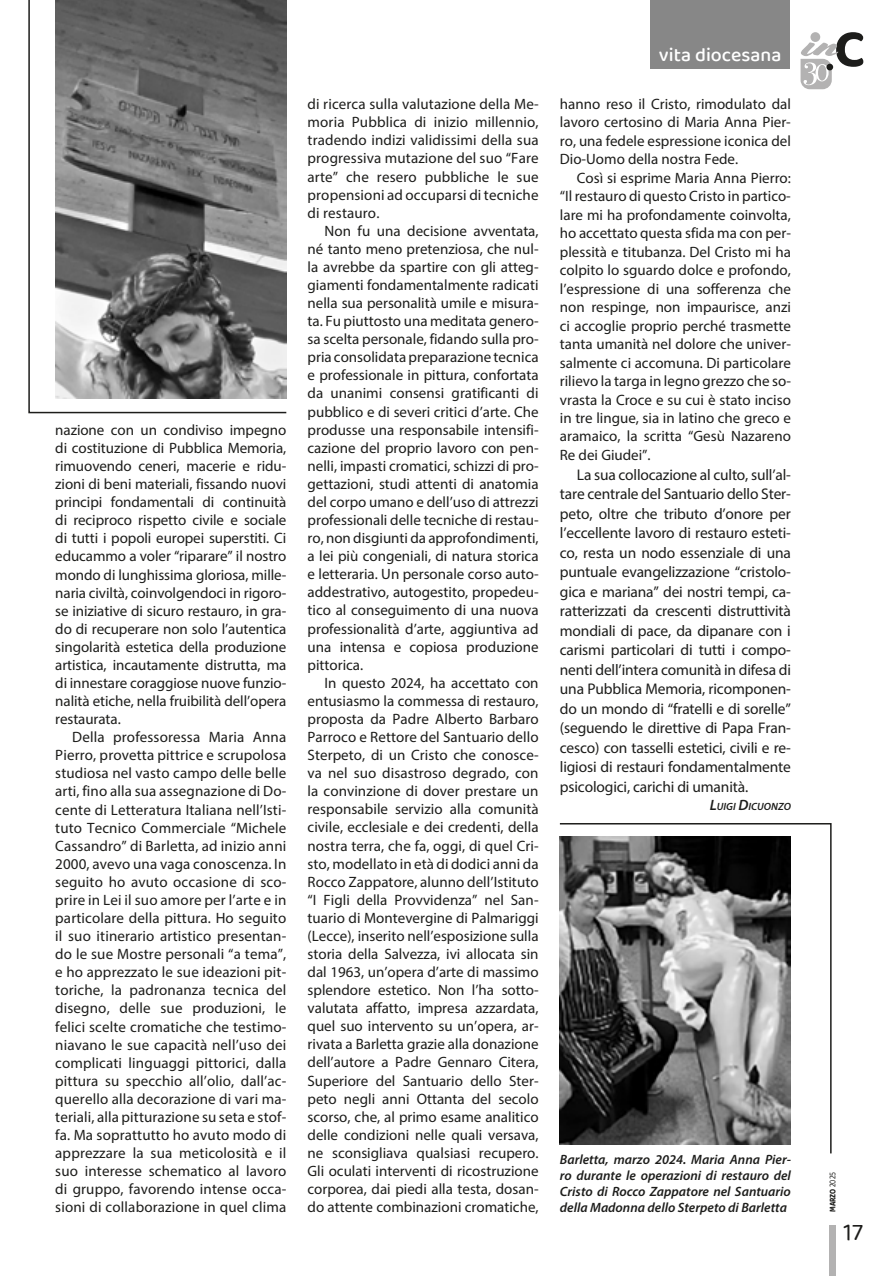
<style>
.page{position:relative;width:893px;height:1276px;background:#fff}
.page>*{position:absolute;margin:0;border:0;box-sizing:border-box;transform-origin:0 0}
.t1{font:24px "Baloo 2";color:#1d1d1b}
.t2{font:500 19.5px "Baloo 2";color:#fff}
.t3{font:15.45px/19.5px "Myriad Pro";letter-spacing:-.01em;color:#1d1d1b;text-align:justify}
.t4{font:15px/18.1px "Myriad Pro";color:#1d1d1b;text-align:justify}
.t5{font:italic 600 13.5px/16.2px "Myriad Pro";color:#1d1d1b;text-align:justify}
.t6{font:italic 600 10.5px "Myriad Pro";color:#1d1d1b}
.t7{font:700 9px "Baloo 2";color:#1d1d1b;scale:.8 1}
.s1{font-size:15px}
.s2{font-weight:400}
</style>
<div class="page">
<svg style="left:559px;top:823px;width:273px;height:331px"></svg>
<svg style="left:28px;top:0;width:259px;height:414px"></svg>
<div style="left:650px;top:0;width:140px;height:69px;background:#878787"></div>
<svg style="left:800px;top:32px;width:63px;height:57px"></svg>
<div style="left:826px;top:64px;width:7px;height:6px;background:#1d1d1b;border-radius:50%"></div>
<div style="left:829px;top:1225px;width:7px;height:51px;background:#b3b2b2"></div>
<p class="t4" style="left:55px;top:420px;width:233px">nazione con un condiviso impegno di costituzione di Pubblica Memoria, rimuovendo ceneri, macerie e ridu&shy;zioni di beni materiali, fissando nuovi principi fondamentali di continuità di reciproco rispetto civile e sociale di tutti i popoli europei superstiti. Ci educammo a voler “riparare” il nostro mondo di lunghissima gloriosa, mille&shy;naria civiltà, coinvolgendoci in rigoro&shy;se iniziative di sicuro restauro, in gra&shy;do di recuperare non solo l’autentica singolarità estetica della produzione artistica, incautamente distrutta, ma di innestare coraggiose nuove funzio&shy;nalità etiche, nella fruibilità dell’opera restaurata.</p>
<p class="t4" style="left:55px;top:728px;width:233px;text-indent:17px">Della professoressa Maria Anna Pierro, provetta pittrice e scrupolosa studiosa nel vasto campo delle belle arti, fino alla sua assegnazione di Do&shy;cente di Letteratura Italiana nell’Isti&shy;tuto Tecnico Commerciale “Michele Cassandro” di Barletta, ad inizio anni 2000, avevo una vaga conoscenza. In seguito ho avuto occasione di sco&shy;prire in Lei il suo amore per l’arte e in particolare della pittura. Ho seguito il suo itinerario artistico presentan&shy;do le sue Mostre personali “a tema”, e ho apprezzato le sue ideazioni pit&shy;toriche, la padronanza tecnica del disegno, delle sue produzioni, le felici scelte cromatiche che testimo&shy;niavano le sue capacità nell’uso dei complicati linguaggi pittorici, dalla pittura su specchio all’olio, dall’ac&shy;querello alla decorazione di vari ma&shy;teriali, alla pitturazione su seta e stof&shy;fa. Ma soprattutto ho avuto modo di apprezzare la sua meticolosità e il suo interesse schematico al lavoro di gruppo, favorendo intense occa&shy;sioni di collaborazione in quel clima</p>
<p class="t4" style="left:308px;top:95px;width:233px">di ricerca sulla valutazione della Me&shy;moria Pubblica di inizio millennio, tradendo indizi validissimi della sua progressiva mutazione del suo “Fare arte” che resero pubbliche le sue propensioni ad occuparsi di tecniche di restauro.</p>
<p class="t4" style="left:308px;top:221px;width:233px;text-indent:17px">Non fu una decisione avventata, né tanto meno pretenziosa, che nul&shy;la avrebbe da spartire con gli atteg&shy;giamenti fondamentalmente radicati nella sua personalità umile e misura&shy;ta. Fu piuttosto una meditata genero&shy;sa scelta personale, fidando sulla pro&shy;pria consolidata preparazione tecnica e professionale in pittura, confortata da unanimi consensi gratificanti di pubblico e di severi critici d’arte. Che produsse una responsabile intensifi&shy;cazione del proprio lavoro con pen&shy;nelli, impasti cromatici, schizzi di pro&shy;gettazioni, studi attenti di anatomia del corpo umano e dell’uso di attrezzi professionali delle tecniche di restau&shy;ro, non disgiunti da approfondimenti, a lei più congeniali, di natura storica e letteraria. Un personale corso auto&shy;addestrativo, autogestito, propedeu&shy;tico al conseguimento di una nuova professionalità d’arte, aggiuntiva ad una intensa e copiosa produzione pittorica.</p>
<p class="t4" style="left:308px;top:673px;width:233px;text-indent:17px">In questo 2024, ha accettato con entusiasmo la commessa di restauro, proposta da Padre Alberto Barbaro Parroco e Rettore del Santuario dello Sterpeto, di un Cristo che conosce&shy;va nel suo disastroso degrado, con la convinzione di dover prestare un responsabile servizio alla comunità civile, ecclesiale e dei credenti, della nostra terra, che fa, oggi, di quel Cri&shy;sto, modellato in età di dodici anni da Rocco Zappatore, alunno dell’Istituto “I Figli della Provvidenza” nel San&shy;tuario di Montevergine di Palmariggi (Lecce), inserito nell’esposizione sulla storia della Salvezza, ivi allocata sin dal 1963, un’opera d’arte di massimo splendore estetico. Non l’ha sotto&shy;valutata affatto, impresa azzardata, quel suo intervento su un’opera, ar&shy;rivata a Barletta grazie alla donazione dell’autore a Padre Gennaro Citera, Superiore del Santuario dello Ster&shy;peto negli anni Ottanta del secolo scorso, che, al primo esame analitico delle condizioni nelle quali versava, ne sconsigliava qualsiasi recupero.<br>Gli oculati interventi di ricostruzione corporea, dai piedi alla testa, dosan&shy;do attente combinazioni cromatiche,</p>
<h2 class="t2" style="left:659px;top:41px;width:124px">vita diocesana</h2>
<p class="t4" style="left:560px;top:94px;width:233px">hanno reso il Cristo, rimodulato dal lavoro certosino di Maria Anna Pier&shy;ro, una fedele espressione iconica del Dio-Uomo della nostra Fede.</p>
<p class="t4" style="left:560px;top:168px;width:233px;text-indent:17px">Così si esprime Maria Anna Pierro: “Il restauro di questo Cristo in partico&shy;lare mi ha profondamente coinvolta, ho accettato questa sfida ma con per&shy;plessità e titubanza. Del Cristo mi ha colpito lo sguardo dolce e profondo, l’espressione di una sofferenza che non respinge, non impaurisce, anzi ci accoglie proprio perché trasmette tanta umanità nel dolore che univer&shy;salmente ci accomuna. Di particolare rilievo la targa in legno grezzo che so&shy;vrasta la Croce e su cui è stato inciso in tre lingue, sia in latino che greco e aramaico, la scritta “Gesù Nazareno Re dei Giudei”.</p>
<p class="t3" style="left:560px;top:464px;width:233px;text-indent:17px">La sua collocazione al culto, sull’al&shy;tare centrale del Santuario dello Ster&shy;peto, oltre che tributo d’onore per l’eccellente lavoro di restauro esteti&shy;co, resta un nodo essenziale di una puntuale evangelizzazione “cristolo&shy;gica e mariana” dei nostri tempi, ca&shy;ratterizzati da crescenti distruttività mondiali di pace, da dipanare con i carismi particolari di tutti i compo&shy;nenti dell’intera comunità in difesa di una Pubblica Memoria, ricomponen&shy;do un mondo di “fratelli e di sorelle” (seguendo le direttive di Papa Fran&shy;cesco) con tasselli estetici, civili e re&shy;ligiosi di restauri fondamentalmente psicologici, carichi di umanità.</p>
<p class="t6" style="left:710px;top:800px;width:83px"><span class="s1">L</span>UIGI <span class="s1">D</span>ICUONZO</p>
<p class="t5" style="left:560px;top:1150px;width:233px">Barletta, marzo 2024. Maria Anna Pier&shy;ro durante le operazioni di restauro del Cristo di Rocco Zappatore nel Santuario della Madonna dello Sterpeto di Barletta</p>
<p class="t7" style="left:827px;top:1212px;width:52px;rotate:-90deg">MARZO <span class="s2">2025</span></p>
<h1 class="t1" style="left:843px;top:1215px;width:21px">17</h1>
</div>
